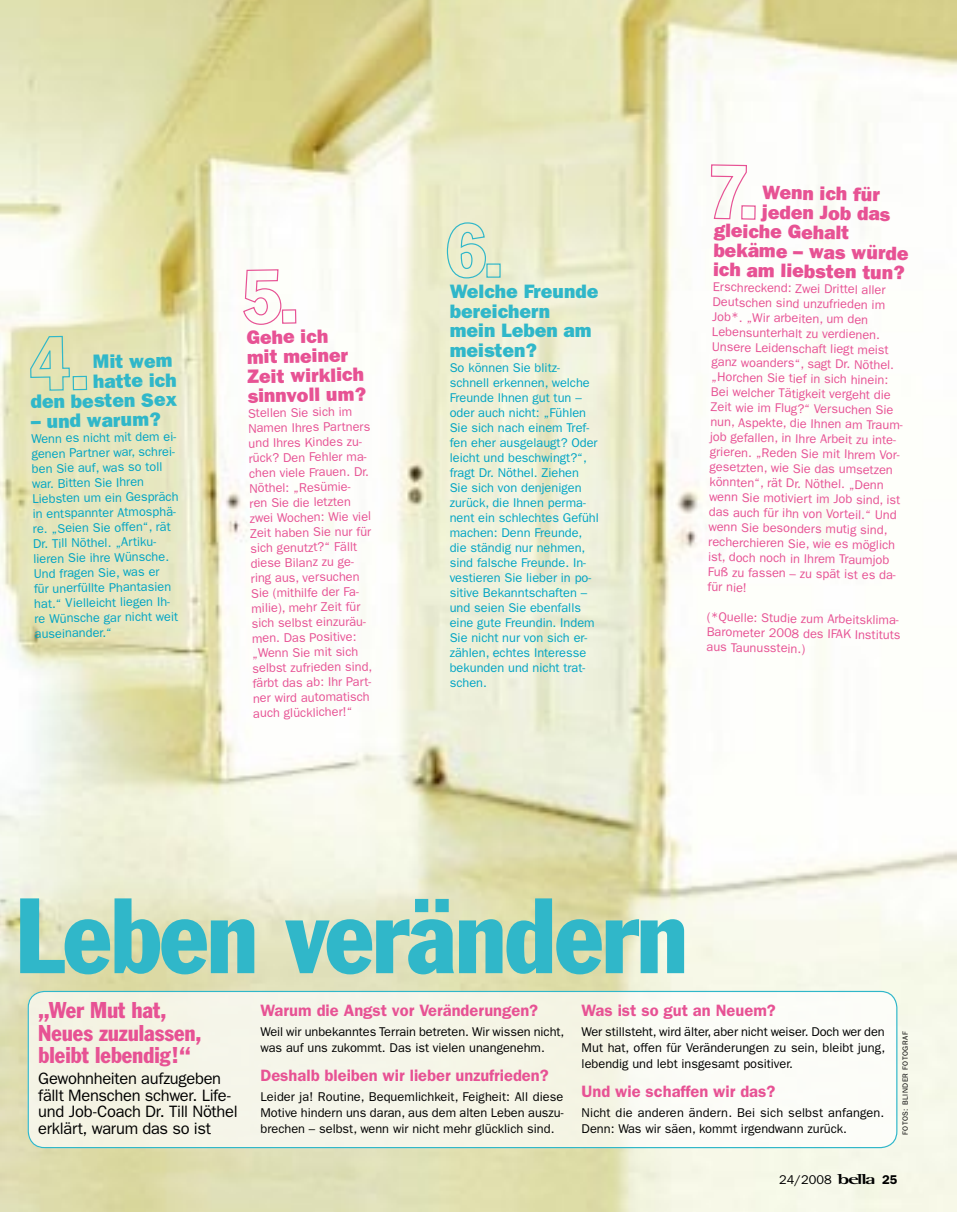
<style>
.page{position:relative;width:957px;height:1212px;background:#fff}
.page>*{position:absolute;margin:0;border:0;box-sizing:border-box;transform-origin:0 0}
.t1{font:condensed 105px "Franklin Gothic";letter-spacing:-.02em;color:#30b7c9}
.t2{font:condensed 22.5px/22.5px "Franklin Gothic";letter-spacing:-.005em;color:#e75294}
.t3{font:800 19.5px/19.5px "Franklin Gothic";color:#e75294}
.t4{font:800 19.5px/19.5px "Franklin Gothic";color:#30b7c9}
.t5{font:600 16.5px "Franklin Gothic";color:#e75294}
.t6{font:16.5px/16.5px "Franklin Gothic";letter-spacing:-.02em;color:#000}
.t7{font:12.75px/15px "Franklin Gothic";color:#e75294}
.t8{font:12.75px/15px "Franklin Gothic";color:#00a4c4}
.t9{font:12.75px/15.8px "Franklin Gothic";color:#000}
.t10{font:7.5px "Franklin Gothic";letter-spacing:.065em;color:#000}
.s1{font-family:"Bel Zahl"}
.s2{font-weight:600}
</style>
<div class="page">
<img style="left:0;top:0;width:956px;height:1212px">
<div style="left:28px;top:991px;width:869px;height:157px;background:linear-gradient(to right,#f2f2e1,#fbfcf7);border-radius:17px"></div>
<div style="left:28px;top:991px;width:869px;height:157px;border:1px solid #30b7c9;border-radius:16px"></div>
<svg style="left:710px;top:164px;width:37px;height:56px"></svg>
<div style="left:741px;top:205px;width:14px;height:15px;border:1px solid #e75294"></div>
<svg style="left:446px;top:222px;width:40px;height:57px"></svg>
<div style="left:486px;top:263px;width:14px;height:15px;border:1px solid #30b7c9"></div>
<svg style="left:242px;top:269px;width:39px;height:180px"></svg>
<div style="left:282px;top:309px;width:14px;height:15px;border:1px solid #e75294"></div>
<svg style="left:30px;top:335px;width:41px;height:56px"></svg>
<div style="left:73px;top:376px;width:14px;height:14px;border:1px solid #30b7c9"></div>
<h3 class="t4" style="left:30px;top:353px;width:148px;text-align:right;rotate:-1deg">Mit wem<br>hatte ich<br>den besten Sex</h3>
<h3 class="t4" style="left:31px;top:412px;width:131px;rotate:-1deg">– und warum?</h3>
<p class="t8" style="left:31px;top:431px;width:150px;rotate:-1deg">Wenn es nicht mit dem ei&shy;genen Partner war, schrei&shy;ben Sie auf, was so toll war. Bitten Sie Ihren<br>Liebsten um ein Gespräch in entspannter Atmosphä&shy;re. „Seien Sie offen“, rät<br>Dr. Till Nöthel. „Artiku&shy;lieren Sie ihre Wünsche.<br>Und fragen Sie, was er<br>für unerfüllte Phantasien hat.“ Vielleicht liegen Ih&shy;re Wünsche gar nicht weit auseinander.“</p>
<h3 class="t3" style="left:246px;top:328px;width:120px;rotate:-1deg">Gehe ich<br>mit meiner<br>Zeit wirklich sinnvoll um?</h3>
<p class="t7" style="left:248px;top:406px;width:124px;rotate:-1deg">Stellen Sie sich im<br>Namen Ihres Partners und Ihres Kindes zu&shy;rück? Den Fehler ma&shy;chen viele Frauen. Dr.<br>Nöthel: „Resümie&shy;ren Sie die letzten zwei Wochen: Wie viel<br>Zeit haben Sie nur für sich genutzt?“ Fällt diese Bilanz zu ge&shy;ring aus, versuchen<br>Sie (mithilfe der Fa&shy;milie), mehr Zeit für sich selbst einzuräu&shy;men. Das Positive: „Wenn Sie mit sich selbst zufrieden sind, färbt das ab: Ihr Part&shy;ner wird automatisch auch glücklicher!“</p>
<h3 class="t4" style="left:450px;top:282px;width:150px">Welche Freunde bereichern mein Leben am meisten?</h3>
<p class="t8" style="left:450px;top:360px;width:151px">So können Sie blitz&shy;schnell erkennen, welche<br>Freunde Ihnen gut tun – oder auch nicht: „Fühlen<br>Sie sich nach einem Tref&shy;fen eher ausgelaugt? Oder leicht und beschwingt?“, fragt Dr. Nöthel. Ziehen<br>Sie sich von denjenigen zurück, die Ihnen perma&shy;nent ein schlechtes Gefühl machen: Denn Freunde, die ständig nur nehmen, sind falsche Freunde. In&shy;vestieren Sie lieber in po&shy;sitive Bekanntschaften – und seien Sie ebenfalls eine gute Freundin. Indem<br>Sie nicht nur von sich er&shy;zählen, echtes Interesse bekunden und nicht trat&shy;schen.</p>
<h3 class="t3" style="left:762px;top:183px;width:119px;rotate:1deg">Wenn ich für</h3>
<h3 class="t3" style="left:762px;top:202px;width:130px;rotate:1deg">jeden Job das</h3>
<h3 class="t3" style="left:714px;top:221px;width:137px;rotate:1deg">gleiche Gehalt</h3>
<h3 class="t3" style="left:713px;top:240px;width:197px;rotate:1deg">bekäme – was würde</h3>
<h3 class="t3" style="left:713px;top:260px;width:193px;rotate:1deg">ich am liebsten tun?</h3>
<p class="t7" style="left:713px;top:279px;width:197px;rotate:1deg">Erschreckend: Zwei Drittel aller<br>Deutschen sind unzufrieden im<br>Job*. „Wir arbeiten, um den<br>Lebensunterhalt zu verdienen.<br>Unsere Leidenschaft liegt meist ganz woanders“, sagt Dr. Nöthel. „Horchen Sie tief in sich hinein:<br>Bei welcher Tätigkeit vergeht die<br>Zeit wie im Flug?“ Versuchen Sie nun, Aspekte, die Ihnen am Traum&shy;job gefallen, in Ihre Arbeit zu inte&shy;grieren. „Reden Sie mit Ihrem Vor&shy;gesetzten, wie Sie das umsetzen könnten“, rät Dr. Nöthel. „Denn wenn Sie motiviert im Job sind, ist das auch für ihn von Vorteil.“ Und wenn Sie besonders mutig sind, recherchieren Sie, wie es möglich ist, doch noch in Ihrem Traumjob<br>Fuß zu fassen – zu spät ist es da&shy;für nie!</p>
<p class="t7" style="left:707px;top:609px;width:197px;rotate:1deg">(*Quelle: Studie zum Arbeitsklima-<br>Barometer 2008 des IFAK Instituts aus Taunusstein.)</p>
<h1 class="t1" style="left:15px;top:872px;width:675px">Leben verändern</h1>
<h2 class="t2" style="left:38px;top:999px;width:165px">„Wer Mut hat,<br>Neues zuzulassen, bleibt lebendig!“</h2>
<p class="t5" style="left:260px;top:1001px;width:279px">Warum die Angst vor Veränderungen?</p>
<p class="t5" style="left:581px;top:1001px;width:196px">Was ist so gut an Neuem?</p>
<p class="t9" style="left:581px;top:1024px;width:305px;text-align:justify">Wer stillsteht, wird älter, aber nicht weiser. Doch wer den Mut hat, offen für Veränderungen zu sein, bleibt jung, lebendig und lebt insgesamt positiver.</p>
<p class="t5" style="left:581px;top:1082px;width:195px">Und wie schaffen wir das?</p>
<p class="t9" style="left:581px;top:1105px;width:304px">Nicht die anderen ändern. Bei sich selbst anfangen.<br>Denn: Was wir säen, kommt irgendwann zurück.</p>
<p class="t9" style="left:260px;top:1024px;width:305px">Weil wir unbekanntes Terrain betreten. Wir wissen nicht, was auf uns zukommt. Das ist vielen unangenehm.</p>
<p class="t5" style="left:260px;top:1066px;width:290px">Deshalb bleiben wir lieber unzufrieden?</p>
<p class="t9" style="left:260px;top:1089px;width:304px;text-align:justify">Leider ja! Routine, Bequemlichkeit, Feigheit: All diese Motive hindern uns daran, aus dem alten Leben auszu&shy;brechen – selbst, wenn wir nicht mehr glücklich sind.</p>
<p class="t6" style="left:38px;top:1070px;width:201px">Gewohnheiten aufzugeben fällt Menschen schwer. Life&shy;und Job-Coach Dr. Till Nöthel erklärt, warum das so ist</p>
<p class="t10" style="left:901px;top:1135px;width:104px;rotate:-90deg">Fotos: Blinder Fotograf</p>
<p class="t9" style="left:779px;top:1172px;width:120px">24/2008 <span class="s1">b</span> <span class="s2">25</span></p>
</div>
